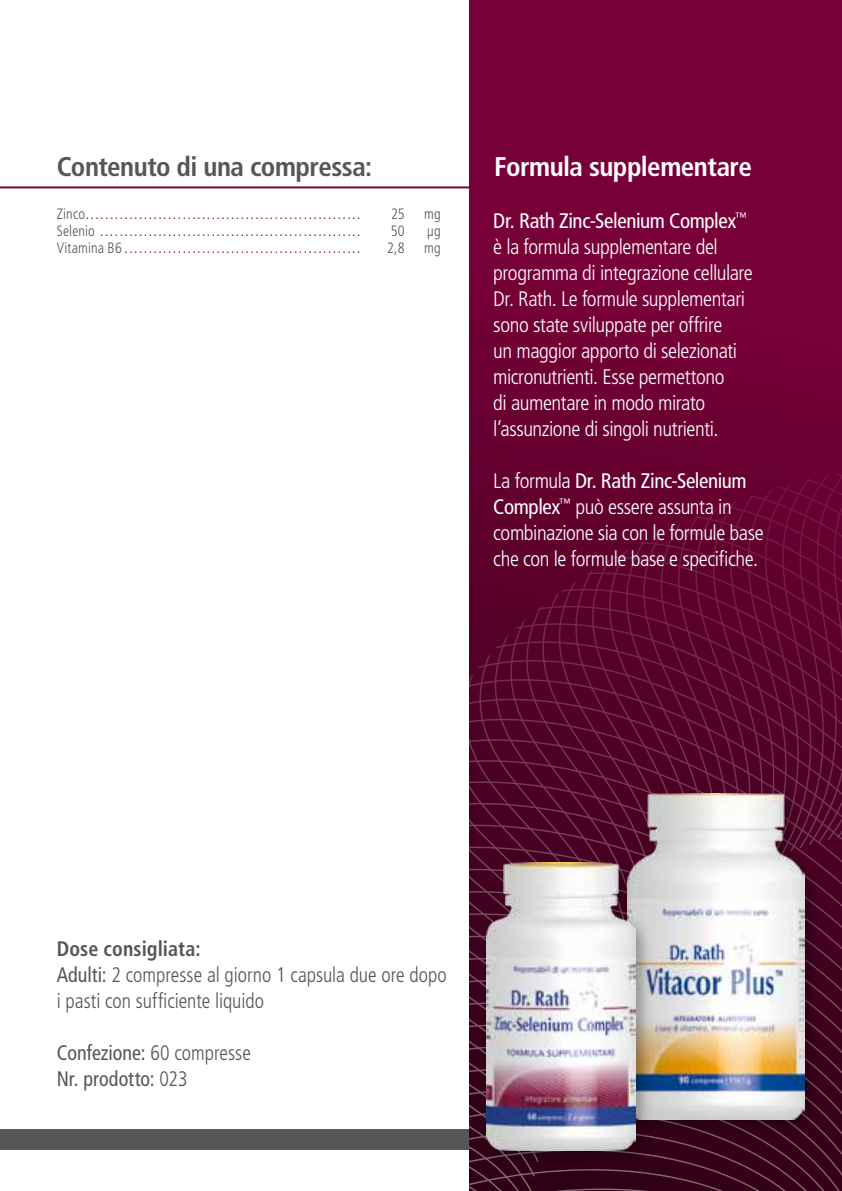
<style>
.page{position:relative;width:842px;height:1191px;background:#fff}
.page>*{position:absolute;margin:0;border:0;box-sizing:border-box;transform-origin:0 0}
.t1{font:700 condensed 27px "Frutiger LT";letter-spacing:-.02em;color:#575656}
.t2{font:700 condensed 27px "Frutiger LT";letter-spacing:-.02em;color:#fff}
.t3{font:300 condensed 21px/26px "Frutiger LT";letter-spacing:-.02em;color:#fff}
.t4{font:300 condensed 21px/26px "Frutiger LT";color:#575656;scale:.95 1}
.t5{font:condensed 21px/26px "Frutiger LT";color:#575656;scale:.95 1}
.t6{font:300 condensed 15px "Frutiger LT";letter-spacing:.01em;color:#7a003a;scale:.95 1}
.t7{font:300 condensed 15px "Frutiger LT";color:#575656;scale:.95 1}
.s1{color:#575656}
.s2{font-weight:400}
.s3{font-weight:700}
.s4{font-weight:300}
</style>
<div class="page">
<hr style="left:0;top:186px;width:842px;height:2px;background:#7a003a">
<div style="left:0;top:1129px;width:842px;height:21px;background:#575656"></div>
<div style="left:469px;top:0;width:373px;height:1191px;background:linear-gradient(to right,#740036,#760037)"></div>
<svg style="left:469px;top:451px;width:373px;height:616px;background:#5b052d"></svg>
<svg style="left:469px;top:1067px;width:373px;height:124px;background:#3b0a20"></svg>
<div style="left:620px;top:787px;width:203px;height:350px;background:#000;opacity:.3"></div>
<img style="left:627px;top:794px;width:178px;height:325px">
<div style="left:480px;top:856px;width:174px;height:312px;background:#000;opacity:.3"></div>
<img style="left:487px;top:863px;width:149px;height:287px">
<p class="t1" style="left:57px;top:151px;width:317px">Contenuto di una compressa:</p>
<p class="t6" style="left:57px;top:205px;width:321px"><span class="s1">Zinco</span>.........................................................</p>
<p class="t7" style="left:391px;top:205px;width:16px">25</p>
<p class="t7" style="left:424px;top:205px;width:19px">mg</p>
<p class="t6" style="left:57px;top:222px;width:321px"><span class="s1">Selenio</span> ......................................................</p>
<p class="t7" style="left:391px;top:222px;width:16px">50</p>
<p class="t7" style="left:427px;top:222px;width:16px">µg</p>
<p class="t6" style="left:57px;top:239px;width:321px"><span class="s1">Vitamina B6</span>.................................................</p>
<p class="t7" style="left:387px;top:239px;width:20px">2,8</p>
<p class="t7" style="left:424px;top:239px;width:19px">mg</p>
<p class="t2" style="left:494px;top:151px;width:259px">Formula supplementare</p>
<p class="t3" style="left:493px;top:208px;width:261px"><span class="s2">Dr. Rath Zinc-Selenium Complex</span><sup>™ </sup>è la formula supplementare del programma di integrazione cellulare Dr. Rath. Le formule supplementari sono state sviluppate per offrire<br>un maggior apporto di selezionati micronutrienti. Esse permettono<br>di aumentare in modo mirato l’assunzione di singoli nutrienti.</p>
<p class="t3" style="left:493px;top:468px;width:272px">La formula <span class="s2">Dr. Rath Zinc-Selenium Complex</span><sup>™</sup> può essere assunta in combinazione sia con le formule base che con le formule base e specifiche.</p>
<p class="t4" style="left:57px;top:936px;width:412px"><span class="s3">Dose consigliata:<br></span><span class="s2">Adulti:</span> 2 compresse al giorno 1 capsula due ore dopo i pasti con sufficiente liquido</p>
<p class="t5" style="left:57px;top:1040px;width:206px">Confezione: <span class="s4">60 compresse<br></span>Nr. prodotto: <span class="s4">023</span></p>
</div>
